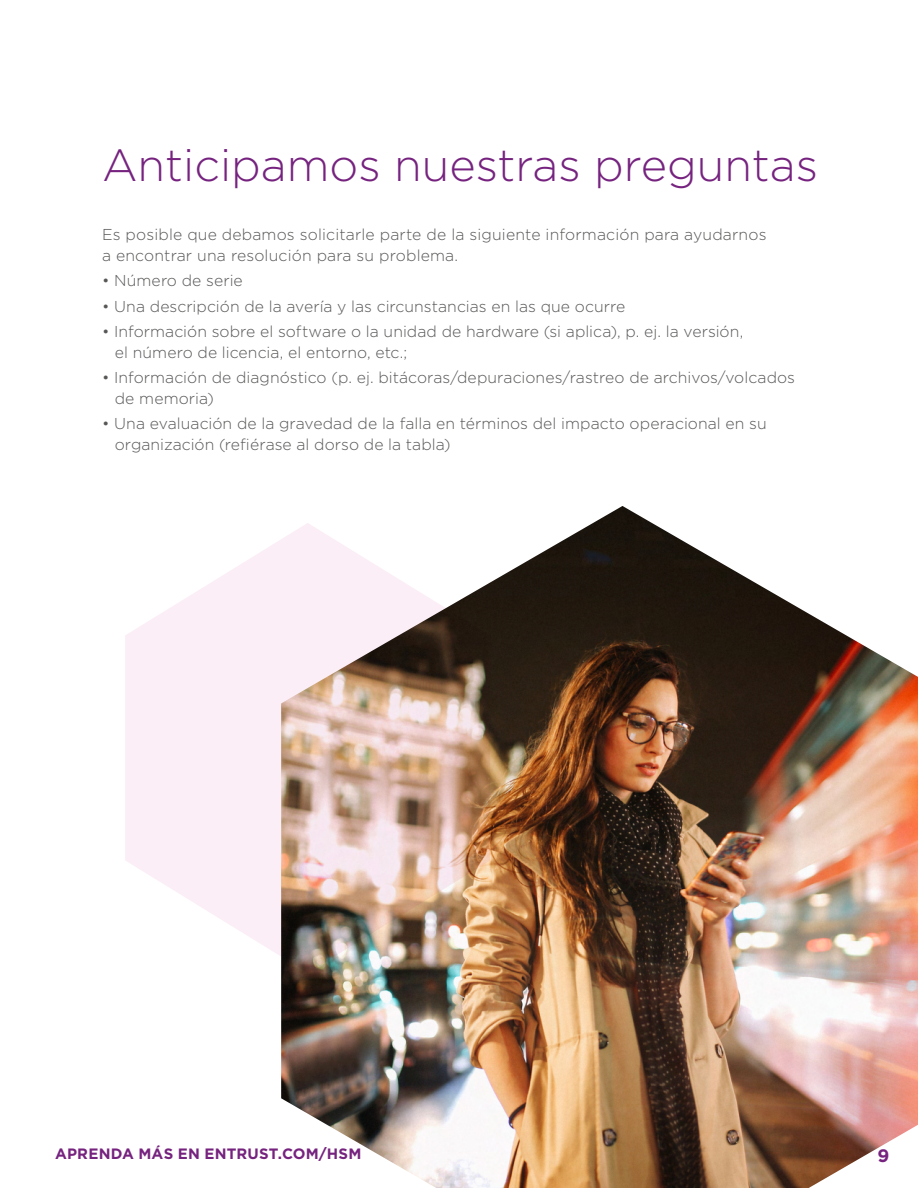
<style>
.page{position:relative;width:918px;height:1188px;background:#fff}
.page>*{position:absolute;margin:0;border:0;box-sizing:border-box;transform-origin:0 0}
._2_Page_Title{font:300 45px "Gotham";color:#76237f}
.t1{font:700 18px "Gotham";color:#76237f}
._4_Bulleted_Text{font:300 15.75px/21px "Gotham";letter-spacing:.005em;color:#575756}
.t2{font:700 15px "Gotham";letter-spacing:.015em;color:#76237f}
</style>
<div class="page">
<img style="left:281px;top:506px;width:637px;height:682px">
<img style="left:125px;top:523px;width:365px;height:450px">
<p class="_2_Page_Title" style="left:102px;top:136px;width:718px">Anticipamos nuestras preguntas</p>
<p class="_4_Bulleted_Text" style="left:102px;top:224px;width:666px">Es posible que debamos solicitarle parte de la siguiente información para ayudarnos a encontrar una resolución para su problema.</p>
<p class="_4_Bulleted_Text" style="left:102px;top:270px;width:142px">• Número de serie</p>
<p class="_4_Bulleted_Text" style="left:102px;top:295px;width:525px">• Una descripción de la avería y las circunstancias en las que ocurre</p>
<p class="_4_Bulleted_Text" style="left:115px;top:320px;width:630px;text-indent:-13px">• Información sobre el software o la unidad de hardware (si aplica), p. ej. la versión, el número de licencia, el entorno, etc.;</p>
<p class="_4_Bulleted_Text" style="left:115px;top:367px;width:682px;text-indent:-13px">• Información de diagnóstico (p. ej. bitácoras/depuraciones/rastreo de archivos/volcados de memoria)</p>
<p class="_4_Bulleted_Text" style="left:115px;top:413px;width:653px;text-indent:-13px">• Una evaluación de la gravedad de la falla en términos del impacto operacional en su organización (refiérase al dorso de la tabla)</p>
<p class="t2" style="left:55px;top:1144px;width:308px">APRENDA MÁS EN ENTRUST.COM/HSM</p>
<p class="t1" style="left:878px;top:1144px;width:13px">9</p>
</div>
